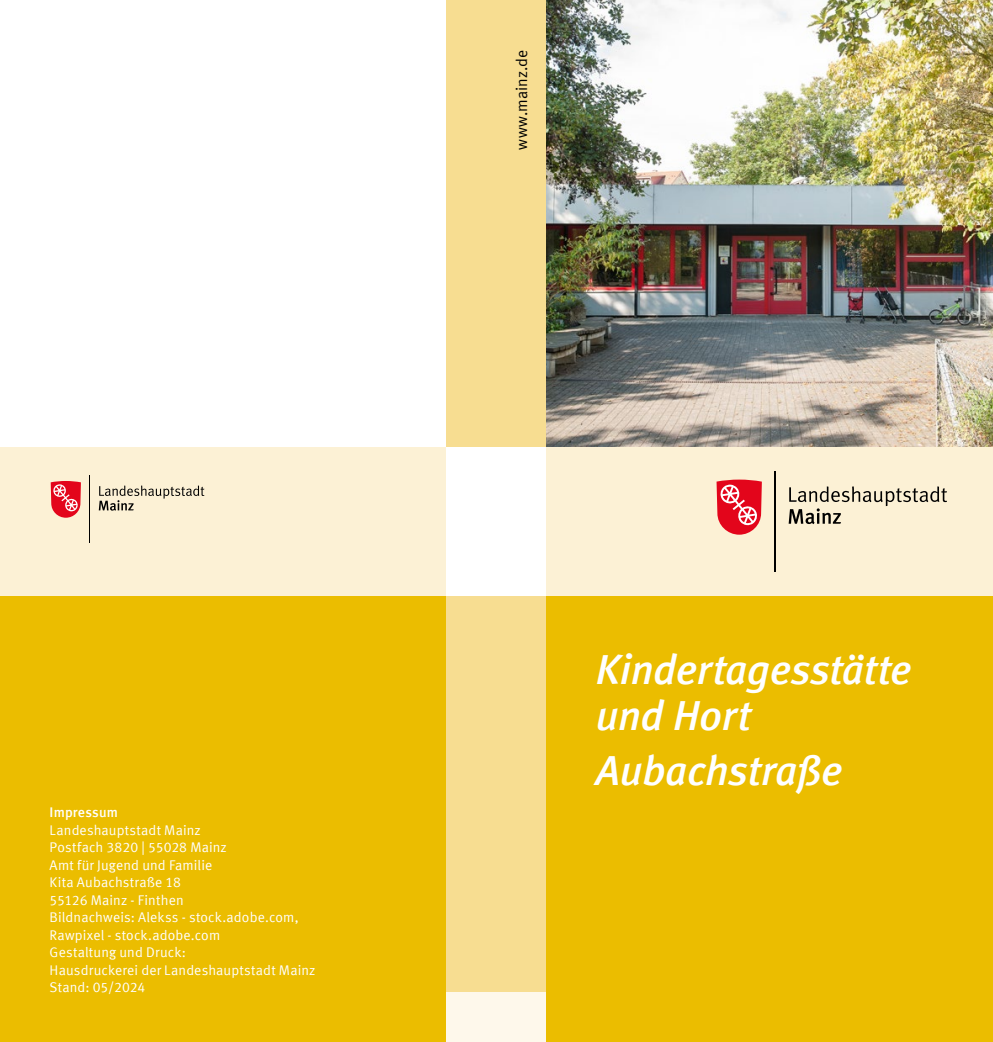
<style>
.page{position:relative;width:993px;height:1042px;background:#fff}
.page>*{position:absolute;margin:0;border:0;box-sizing:border-box;transform-origin:0 0}
.t1{font:italic 700 42px/45.5px "Mainz Meta";letter-spacing:-.01em;color:#fff}
.t2{font:15.75px "Mainz Meta";color:#000}
.t3{font:14px/17.5px "Mainz Meta";letter-spacing:.01em;color:#fff}
.t4{font:700 14px "Mainz Meta";letter-spacing:.015em;color:#fff}
</style>
<div class="page">
<div style="left:0;top:595px;width:992px;height:447px;background:#ebbd00"></div>
<div style="left:0;top:446px;width:992px;height:149px;background:#fcf1d5"></div>
<div style="left:446px;top:0;width:100px;height:992px;background:#f7dd91"></div>
<div style="left:446px;top:992px;width:100px;height:50px;background:#fef8eb"></div>
<div style="left:446px;top:446px;width:100px;height:149px;background:#fff"></div>
<svg style="left:788px;top:486px;width:158px;height:38px"></svg>
<hr style="left:774px;top:471px;width:1px;height:101px;background:#000">
<svg style="left:716px;top:479px;width:45px;height:56px;background:#ea4c57"></svg>
<svg style="left:99px;top:485px;width:105px;height:26px"></svg>
<hr style="left:89px;top:475px;width:1px;height:67px;background:#000">
<svg style="left:51px;top:481px;width:30px;height:37px"></svg>
<img style="left:546px;top:0;width:446px;height:446px">
<p class="t2" style="left:512px;top:150px;width:102px;rotate:-90deg">www.mainz.de</p>
<p class="t4" style="left:50px;top:804px;width:70px">Impressum</p>
<p class="t3" style="left:50px;top:821px;width:267px">Landeshauptstadt Mainz<br>Postfach 3820 | 55028 Mainz<br>Amt für Jugend und Familie<br>Kita Aubachstraße 18<br>55126 Mainz - Finthen<br>Bildnachweis: Alekss - stock.adobe.com,<br>Rawpixel - stock.adobe.com<br>Gestaltung und Druck:<br>Hausdruckerei der Landeshauptstadt Mainz<br>Stand: 05/2024</p>
<h1 class="t1" style="left:595px;top:646px;width:317px">Kindertagesstätte und Hort</h1>
<h1 class="t1" style="left:595px;top:747px;width:248px">Aubachstraße</h1>
</div>
